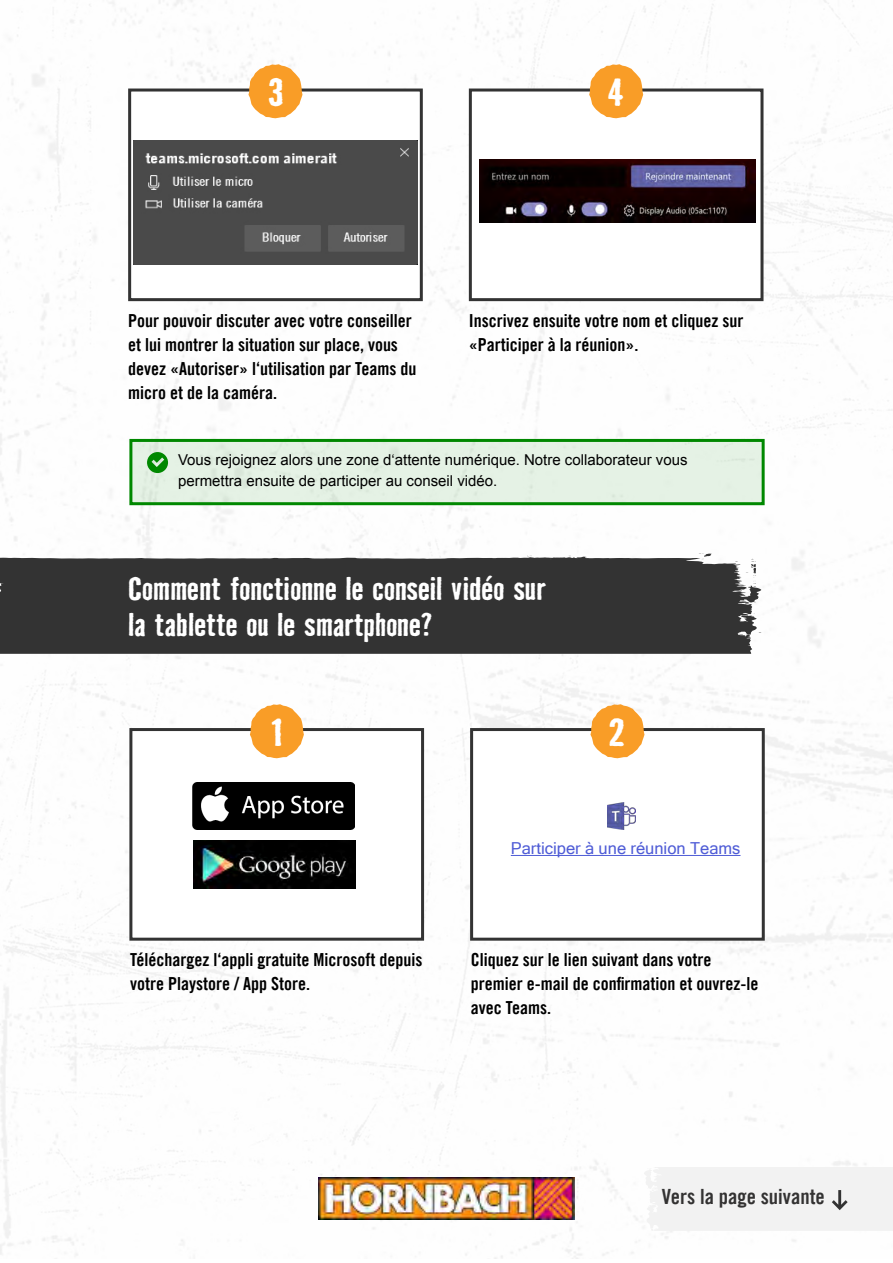
<style>
.page{position:relative;width:893px;height:1263px;background:#fff}
.page>*{position:absolute;margin:0;border:0;box-sizing:border-box;transform-origin:0 0}
.t1{font:700 36px "Bad House Hornbach";color:#fff}
.t2{font:700 30px/36px "Bad House Hornbach";letter-spacing:-.015em;color:#fff}
.t3{font:21px "Trade Gothic Hornbach Bd Cn 20";color:#333232}
.t4{font:18px/24px "Trade Gothic Hornbach Bd Cn 20";color:#000}
.t5{font:16.5px "Microsoft Sans Serif";color:#4f5cd6}
.t6{font:15px/21px "Arial";color:#000}
</style>
<div class="page">
<img style="left:0;top:0;width:893px;height:1259px">
<div style="left:128px;top:89px;width:295px;height:212px;background:#fff;border:3px solid #333"></div>
<div style="left:469px;top:89px;width:294px;height:212px;background:#fff;border:3px solid #333"></div>
<svg style="left:248px;top:64px;width:54px;height:54px"></svg>
<svg style="left:589px;top:64px;width:54px;height:54px"></svg>
<div style="left:130px;top:440px;width:632px;height:63px;background:#e5f2e5"></div>
<div style="left:129px;top:439px;width:636px;height:66px;border:3px solid #080"></div>
<svg style="left:227px;top:554px;width:485px;height:5px"></svg>
<svg style="left:147px;top:452px;width:21px;height:21px"></svg>
<div style="left:129px;top:728px;width:295px;height:213px;background:#fff;border:3px solid #333"></div>
<div style="left:470px;top:728px;width:295px;height:213px;background:#fff;border:3px solid #333"></div>
<svg style="left:590px;top:704px;width:54px;height:54px"></svg>
<svg style="left:250px;top:704px;width:54px;height:54px"></svg>
<img style="left:319px;top:1178px;width:255px;height:42px">
<svg style="left:643px;top:1167px;width:19px;height:25px"></svg>
<svg style="left:832px;top:1190px;width:16px;height:20px"></svg>
<img style="left:479px;top:159px;width:277px;height:64px">
<img style="left:134px;top:141px;width:284px;height:124px">
<img style="left:193px;top:840px;width:162px;height:49px">
<img style="left:193px;top:783px;width:161px;height:46px">
<hr style="left:511px;top:855px;width:229px;height:1px;background:#4f5cd6">
<img style="left:607px;top:803px;width:28px;height:26px">
<h1 class="t1" style="left:268px;top:69px;width:18px">3</h1>
<h1 class="t1" style="left:607px;top:69px;width:19px">4</h1>
<p class="t4" style="left:128px;top:308px;width:290px">Pour pouvoir discuter avec votre conseiller et lui montrer la situation sur place, vous devez «Autoriser» l‘utilisation par Teams du micro et de la caméra.</p>
<p class="t4" style="left:469px;top:308px;width:276px">Inscrivez ensuite votre nom et cliquez sur «Participer à la réunion».</p>
<p class="t6" style="left:178px;top:449px;width:511px">Vous rejoignez alors une zone d‘attente numérique. Notre collaborateur vous permettra ensuite de participer au conseil vidéo.</p>
<h2 class="t2" style="left:128px;top:570px;width:420px">Comment fonctionne le conseil vidéo sur la tablette ou le smartphone?</h2>
<h1 class="t1" style="left:271px;top:709px;width:13px">1</h1>
<h1 class="t1" style="left:608px;top:709px;width:18px">2</h1>
<p class="t5" style="left:511px;top:838px;width:231px">Participer à une réunion Teams</p>
<p class="t4" style="left:130px;top:948px;width:294px">Téléchargez l‘appli gratuite Microsoft depuis votre Playstore / App Store.</p>
<p class="t4" style="left:471px;top:948px;width:289px">Cliquez sur le lien suivant dans votre premier e-mail de confirmation et ouvrez-le avec Teams.</p>
<p class="t3" style="left:662px;top:1184px;width:165px">Vers la page suivante</p>
</div>
